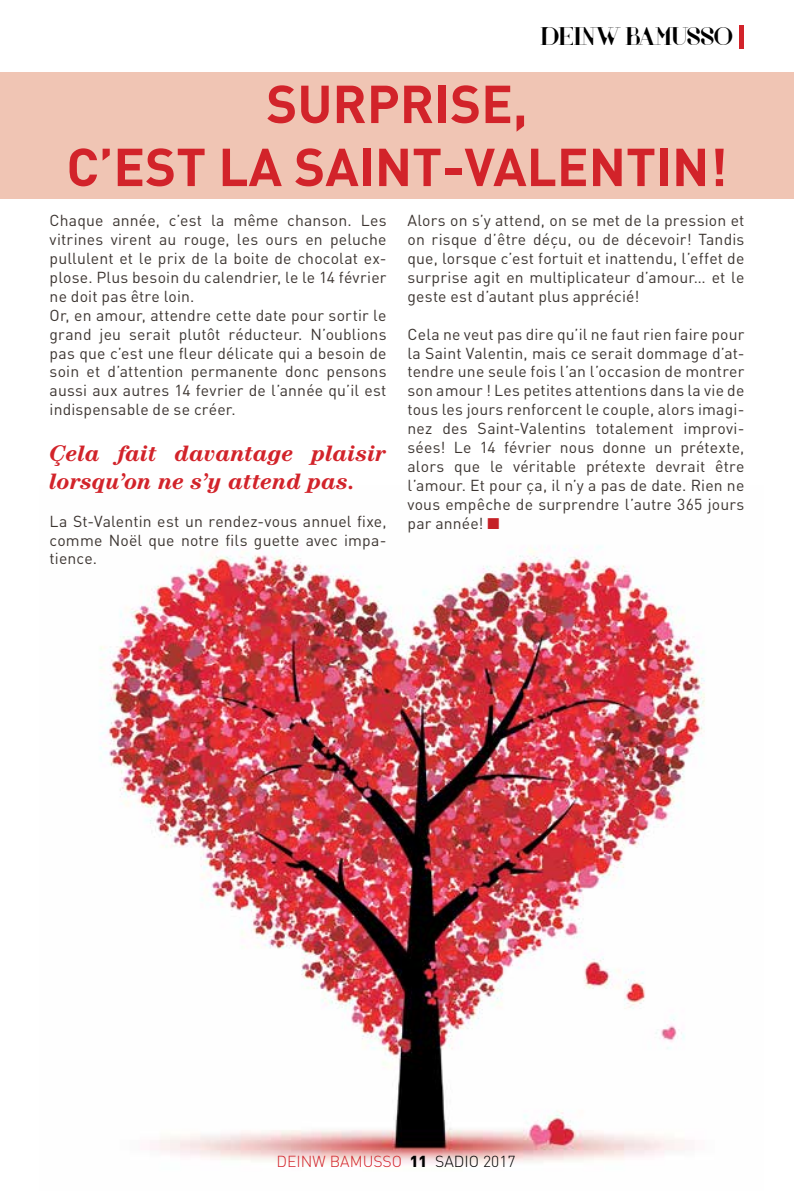
<style>
.page{position:relative;width:794px;height:1191px;background:#fff}
.page>*{position:absolute;margin:0;border:0;box-sizing:border-box;transform-origin:0 0}
.t1{font:700 52.5px/63px "DIN";color:#d2232a;text-align:center}
.t2{font:26.25px "Voor";color:#000}
.t3{font:italic 700 22.75px/27.3px "Century";letter-spacing:-.005em;color:#d2232a}
.t4{font:15.75px/18.9px "DIN";letter-spacing:.01em;color:#3c3531;text-align:justify}
.t5{font:300 15.75px "DIN";color:#d2232a}
.s1{color:#c52026}
.s2{font-weight:900;color:#000}
.s3{color:#000}
</style>
<div class="page">
<div style="left:0;top:72px;width:794px;height:126px;background:#f0c5b4"></div>
<img style="left:100px;top:546px;width:605px;height:618px">
<div style="left:739px;top:25px;width:5px;height:24px;background:#d2232a"></div>
<h2 class="t2" style="left:541px;top:20px;width:194px">DEINW BAMUSSO</h2>
<h1 class="t1" style="left:66px;top:70px;width:662px">SURPRISE,<br>C’EST LA SAI NT-VALENTI N!</h1>
<p class="t4" style="left:50px;top:211px;width:338px;text-align:left">Chaque année, c’est la même chanson. Les vitrines virent au rouge, les ours en peluche pullulent et le prix de la boite de chocolat ex&shy;plose. Plus besoin du calendrier, le le 14 février ne doit pas être loin.<br>O r, en amour, attendre cette date pour sortir le grand jeu serait plutôt réducteur. N’oublions pas que c’est une fleur délicate qui a besoin de soin et d’attention permanente donc pensons aussi aux autres 14 fevrier de l’année qu’il est indispensable de se créer.</p>
<h3 class="t3" style="left:50px;top:440px;width:338px">Çela fait davantage plaisir lorsqu’on ne s’y attend pas.</h3>
<p class="t4" style="left:50px;top:511px;width:338px">La St-Valentin est un rendez-vous annuel fixe, comme Noël que notre fils guette avec impa&shy;tience.</p>
<p class="t4" style="left:407px;top:211px;width:338px">Alors on s’y attend, on se met de la pression et on risque d’être déçu, ou de décevoir! Tandis que, lorsque c’est fortuit et inattendu, l’effet de surprise agit en multiplicateur d’amour… et le geste est d’autant plus apprécié!</p>
<p class="t4" style="left:407px;top:324px;width:338px">Cela ne veut pas dire qu’il ne faut rien faire pour la Saint Valentin, mais ce serait dommage d’at&shy;tendre une seule fois l’an l’occasion de montrer son amour ! Les petites attentions dans la vie de tous les jours renforcent le couple, alors imagi&shy;nez des Saint-Valentins totalement improvi&shy;sées! Le 14 février nous donne un prétexte, alors que le véritable prétexte devrait être l’amour. Et pour ça, il n’y a pas de date. Rien ne vous empêche de surprendre l’autre 365 jours par année! <span class="s1">■</span></p>
<p class="t5" style="left:276px;top:1151px;width:241px">D EINW BAM USSO <span class="s2">11</span> <span class="s3">SADIO 2017</span></p>
</div>
